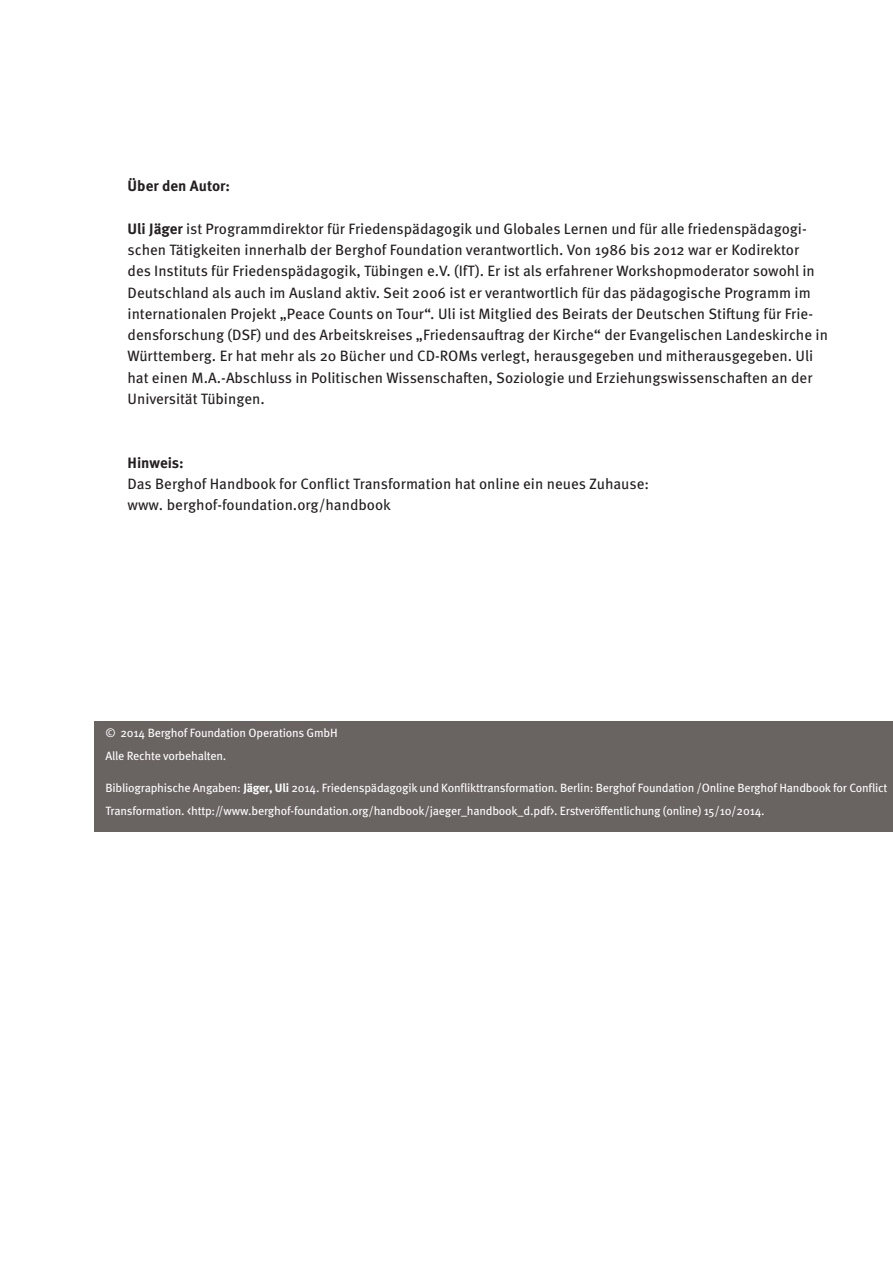
<style>
.page{position:relative;width:893px;height:1263px;background:#fff}
.page>*{position:absolute;margin:0;border:0;box-sizing:border-box;transform-origin:0 0}
.t1{font:15px/21.3px "Meta Pro";color:#231f20}
.t2{font:700 15px "Meta Pro";color:#231f20}
.t3{font:12px/23.2px "Meta Pro";letter-spacing:-.015em;color:#fff}
.s1{font-family:"Meta OT";font-weight:700}
.s2{font-weight:700}
</style>
<div class="page">
<div style="left:95px;top:721px;width:798px;height:111px;background:#696362"></div>
<p class="t2" style="left:128px;top:174px;width:104px">Über den Autor:</p>
<p class="t1" style="left:128px;top:217px;width:702px"><span class="s1">Uli Jäger</span> ist Programmdirektor für Friedenspädagogik und Globales Lernen und für alle friedenspädagogi&shy;schen Tätigkeiten innerhalb der Berghof Foundation verantwortlich. Von 1986 bis 2012 war er Kodirektor<br>des Instituts für Friedenspädagogik, Tübingen e.V. (IfT). Er ist als erfahrener Workshopmoderator sowohl in Deutschland als auch im Ausland aktiv. Seit 2006 ist er verantwortlich für das pädagogische Programm im internationalen Projekt „Peace Counts on Tour“. Uli ist Mitglied des Beirats der Deutschen Stiftung für Frie&shy;densforschung (DSF) und des Arbeitskreises „Friedensauftrag der Kirche“ der Evangelischen Landeskirche in Württemberg. Er hat mehr als 20 Bücher und CD-ROMs verlegt, herausgegeben und mitherausgegeben. Uli hat einen M.A.-Abschluss in Politischen Wissenschaften, Soziologie und Erziehungswissenschaften an der Universität Tübingen.</p>
<p class="t2" style="left:128px;top:451px;width:58px">Hinweis:</p>
<p class="t1" style="left:128px;top:472px;width:523px">Das Berghof Handbook for Conflict Transformation hat online ein neues Zuhause: www. berghof-foundation.org/handbook</p>
<p class="t3" style="left:105px;top:720px;width:234px">© 2014 Berghof Foundation Operations GmbH<br>Alle Rechte vorbehalten.</p>
<p class="t3" style="left:105px;top:775px;width:783px">Bibliographische Angaben: <span class="s2">Jäger, Uli</span> 2014. Friedenspädagogik und Konflikttransformation. Berlin: Berghof Foundation /Online Berghof Handbook for Conflict<br>Transformation. &lt;http://www.berghof-foundation.org/handbook/jaeger_handbook_d.pdf&gt;. Erstveröffentlichung (online) 15/10/2014.</p>
</div>
